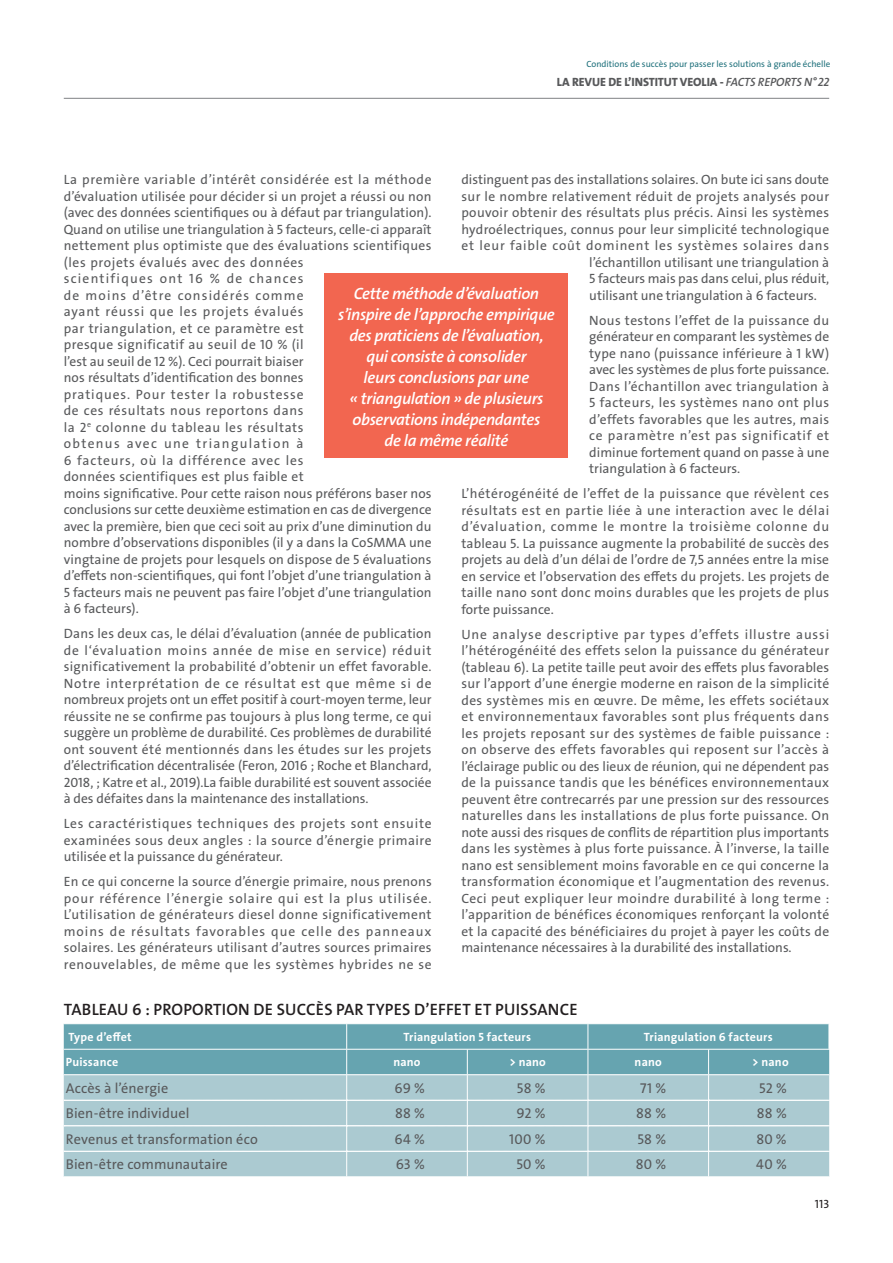
<style>
.page{position:relative;width:893px;height:1263px;background:#fff}
.page>*{position:absolute;margin:0;border:0;box-sizing:border-box;transform-origin:0 0}
.t1{font:16.5px/21px "The Sans Veolia W6 Se Bld It";letter-spacing:-.02em;color:#fff;text-align:center}
.t2{font:16.5px "The Sans Veolia W6 Se Bld";letter-spacing:.015em;color:#231f20}
.t3{font:14.25px "The Sans Veolia W5 Pla";letter-spacing:.01em;color:#58595b}
.t4{font:13.5px/16.5px "The Sans Veolia W5 Pla";letter-spacing:.01em;color:#58595b;text-align:justify}
.t5{font:13.5px "The Sans Veolia W5 Pla";letter-spacing:.03em;color:#58595b}
.t6{font:13.5px "The Sans Veolia W5 Pla";letter-spacing:.06em;color:#58595b}
.t7{font:12px "The Sans Veolia W7 Bld";letter-spacing:.015em;color:#fff}
.t8{font:12px "The Sans Veolia W8 Ex Bld";letter-spacing:-.005em;color:#58595b}
.t9{font:12px "The Sans Veolia W5 Pla";color:#231f20}
.t10{font:9px "The Sans Veolia W5 Pla";color:#20717c}
.s1{font-family:"The Sans Veolia W6 Se Bld It"}
.s2{font-family:"The Sans Veolia W6 Se Bld"}
</style>
<div class="page">
<svg style="left:64px;top:1024px;width:766px;height:152px;background:#98c0c8"></svg>
<div style="left:325px;top:274px;width:243px;height:184px;background:#f26650"></div>
<hr style="left:64px;top:98px;width:765px;height:1px;background:#808285">
<p class="t10" style="left:586px;top:59px;width:246px">Conditions de succès pour passer les solutions à grande échelle</p>
<p class="t8" style="left:557px;top:76px;width:274px">LA REVUE DE L’INSTITUT VEOLIA - <span class="s1">FACTS REPORTS N° 22</span></p>
<p class="t4" style="left:64px;top:172px;width:369px;text-align:left">La première variable d’intérêt considérée est la méthode d’évaluation utilisée pour décider si un projet a réussi ou non (avec des données scientifiques ou à défaut par triangulation).<br>Quand on utilise une triangulation à 5 facteurs, celle-ci apparaît nettement plus optimiste que des évaluations scientifiques (les projets évalués avec des données<br>scientifiques ont 16 % de chances<br>de moins d’être considérés comme<br>ayant réussi que les projets évalués<br>par triangulation, et ce paramètre est<br>presque significatif au seuil de 10 % (il<br>l’est au seuil de 12 %). Ceci pourrait biaiser<br>nos résultats d’identification des bonnes<br>pratiques. Pour tester la robustesse<br>de ces résultats nous reportons dans<br>la 2<sup>e</sup> colonne du tableau les résultats<br>obtenus avec une triangulation à<br>6 facteurs, où la différence avec les<br>données scientifiques est plus faible et<br>moins significative. Pour cette raison nous préférons baser nos conclusions sur cette deuxième estimation en cas de divergence avec la première, bien que ceci soit au prix d’une diminution du nombre d’observations disponibles (il y a dans la CoSMMA une vingtaine de projets pour lesquels on dispose de 5 évaluations d’effets non-scientifiques, qui font l’objet d’une triangulation à 5 facteurs mais ne peuvent pas faire l’objet d’une triangulation à 6 facteurs).</p>
<p class="t4" style="left:64px;top:626px;width:369px">Dans les deux cas, le délai d’évaluation (année de publication de l‘évaluation moins année de mise en service) réduit significativement la probabilité d’obtenir un effet favorable.<br>Notre interprétation de ce résultat est que même si de nombreux projets ont un effet positif à court-moyen terme, leur réussite ne se confirme pas toujours à plus long terme, ce qui suggère un problème de durabilité. Ces problèmes de durabilité ont souvent été mentionnés dans les études sur les projets d’électrification décentralisée (Feron, 2016 ; Roche et Blanchard, 2018, ; Katre et al., 2019).La faible durabilité est souvent associée à des défaites dans la maintenance des installations.</p>
<p class="t4" style="left:64px;top:816px;width:369px">Les caractéristiques techniques des projets sont ensuite examinées sous deux angles : la source d’énergie primaire utilisée et la puissance du générateur.</p>
<p class="t4" style="left:64px;top:874px;width:369px">En ce qui concerne la source d’énergie primaire, nous prenons pour référence l’énergie solaire qui est la plus utilisée.<br>L’utilisation de générateurs diesel donne significativement moins de résultats favorables que celle des panneaux solaires. Les générateurs utilisant d’autres sources primaires renouvelables, de même que les systèmes hybrides ne se</p>
<p class="t4" style="left:461px;top:172px;width:369px">distinguent pas des installations solaires. On bute ici sans doute</p>
<p class="t5" style="left:461px;top:190px;width:369px">sur le nombre relativement réduit de projets analysés pour</p>
<p class="t4" style="left:461px;top:205px;width:369px">pouvoir obtenir des résultats plus précis. Ainsi les systèmes</p>
<p class="t4" style="left:461px;top:222px;width:369px">hydroélectriques, connus pour leur simplicité technologique</p>
<p class="t6" style="left:461px;top:239px;width:369px">et leur faible coût dominent les systèmes solaires dans</p>
<p class="t4" style="left:589px;top:255px;width:241px">l’échantillon utilisant une triangulation à</p>
<p class="t4" style="left:589px;top:271px;width:241px">5 facteurs mais pas dans celui, plus réduit,</p>
<p class="t4" style="left:589px;top:288px;width:229px">utilisant une triangulation à 6 facteurs.</p>
<p class="t4" style="left:589px;top:313px;width:241px">Nous testons l’effet de la puissance du générateur en comparant les systèmes de type nano (puissance inférieure à 1 kW) avec les systèmes de plus forte puissance.<br>Dans l’échantillon avec triangulation à 5 facteurs, les systèmes nano ont plus d’effets favorables que les autres, mais ce paramètre n’est pas significatif et diminue fortement quand on passe à une triangulation à 6 facteurs.</p>
<p class="t4" style="left:461px;top:486px;width:369px">L’hétérogénéité de l’effet de la puissance que révèlent ces résultats est en partie liée à une interaction avec le délai d’évaluation, comme le montre la troisième colonne du tableau 5. La puissance augmente la probabilité de succès des projets au delà d’un délai de l’ordre de 7,5 années entre la mise en service et l’observation des effets du projets. Les projets de taille nano sont donc moins durables que les projets de plus forte puissance.</p>
<p class="t4" style="left:461px;top:627px;width:369px">Une analyse descriptive par types d’effets illustre aussi l’hétérogénéité des effets selon la puissance du générateur (tableau 6). La petite taille peut avoir des effets plus favorables sur l’apport d’une énergie moderne en raison de la simplicité des systèmes mis en œuvre. De même<span class="s2">,</span> les effets sociétaux et environnementaux favorables sont plus fréquents dans les projets reposant sur des systèmes de faible puissance : on observe des effets favorables qui reposent sur l’accès à l’éclairage public ou des lieux de réunion, qui ne dépendent pas de la puissance tandis que les bénéfices environnementaux peuvent être contrecarrés par une pression sur des ressources naturelles dans les installations de plus forte puissance. On note aussi des risques de conflits de répartition plus importants dans les systèmes à plus forte puissance. À l’inverse, la taille nano est sensiblement moins favorable en ce qui concerne la transformation économique et l’augmentation des revenus.<br>Ceci peut expliquer leur moindre durabilité à long terme : l’apparition de bénéfices économiques renforçant la volonté et la capacité des bénéficiaires du projet à payer les coûts de maintenance nécessaires à la durabilité des installations.</p>
<p class="t1" style="left:338px;top:284px;width:218px">Cette méthode d’évaluation s’inspire de l’approche empirique des praticiens de l’évaluation, qui consiste à consolider<br>leurs conclusions par une<br>« triangulation » de plusieurs observations indépendantes<br>de la même réalité</p>
<p class="t2" style="left:64px;top:1001px;width:515px">TABLEAU 6 : PROPORTION DE SUCCÈS PAR TYPES D’EFFET ET PUISSANCE</p>
<p class="t7" style="left:69px;top:1031px;width:65px">Type d’effet</p>
<p class="t7" style="left:404px;top:1031px;width:129px">Triangulation 5 facteurs</p>
<p class="t7" style="left:644px;top:1031px;width:130px">Triangulation 6 facteurs</p>
<p class="t7" style="left:66px;top:1056px;width:54px">Puissance</p>
<p class="t7" style="left:393px;top:1056px;width:29px">nano</p>
<p class="t7" style="left:509px;top:1056px;width:38px">&gt; nano</p>
<p class="t7" style="left:635px;top:1056px;width:29px">nano</p>
<p class="t7" style="left:752px;top:1056px;width:38px">&gt; nano</p>
<p class="t3" style="left:66px;top:1081px;width:104px">Accès à l’énergie</p>
<p class="t3" style="left:395px;top:1081px;width:32px">69 %</p>
<p class="t3" style="left:517px;top:1081px;width:30px">58 %</p>
<p class="t3" style="left:640px;top:1081px;width:27px">71 %</p>
<p class="t3" style="left:759px;top:1081px;width:29px">52 %</p>
<p class="t3" style="left:66px;top:1106px;width:125px">Bien-être individuel</p>
<p class="t3" style="left:395px;top:1106px;width:31px">88 %</p>
<p class="t3" style="left:516px;top:1106px;width:31px">92 %</p>
<p class="t3" style="left:636px;top:1106px;width:31px">88 %</p>
<p class="t3" style="left:757px;top:1106px;width:31px">88 %</p>
<p class="t3" style="left:66px;top:1132px;width:193px">Revenus et transformation éco</p>
<p class="t3" style="left:394px;top:1132px;width:32px">64 %</p>
<p class="t3" style="left:509px;top:1132px;width:38px">100 %</p>
<p class="t3" style="left:637px;top:1132px;width:30px">58 %</p>
<p class="t3" style="left:756px;top:1132px;width:32px">80 %</p>
<p class="t3" style="left:66px;top:1157px;width:163px">Bien-être communautaire</p>
<p class="t3" style="left:396px;top:1157px;width:30px">63 %</p>
<p class="t3" style="left:516px;top:1157px;width:31px">50 %</p>
<p class="t3" style="left:636px;top:1157px;width:32px">80 %</p>
<p class="t3" style="left:756px;top:1157px;width:32px">40 %</p>
<p class="t9" style="left:815px;top:1198px;width:16px">113</p>
</div>
